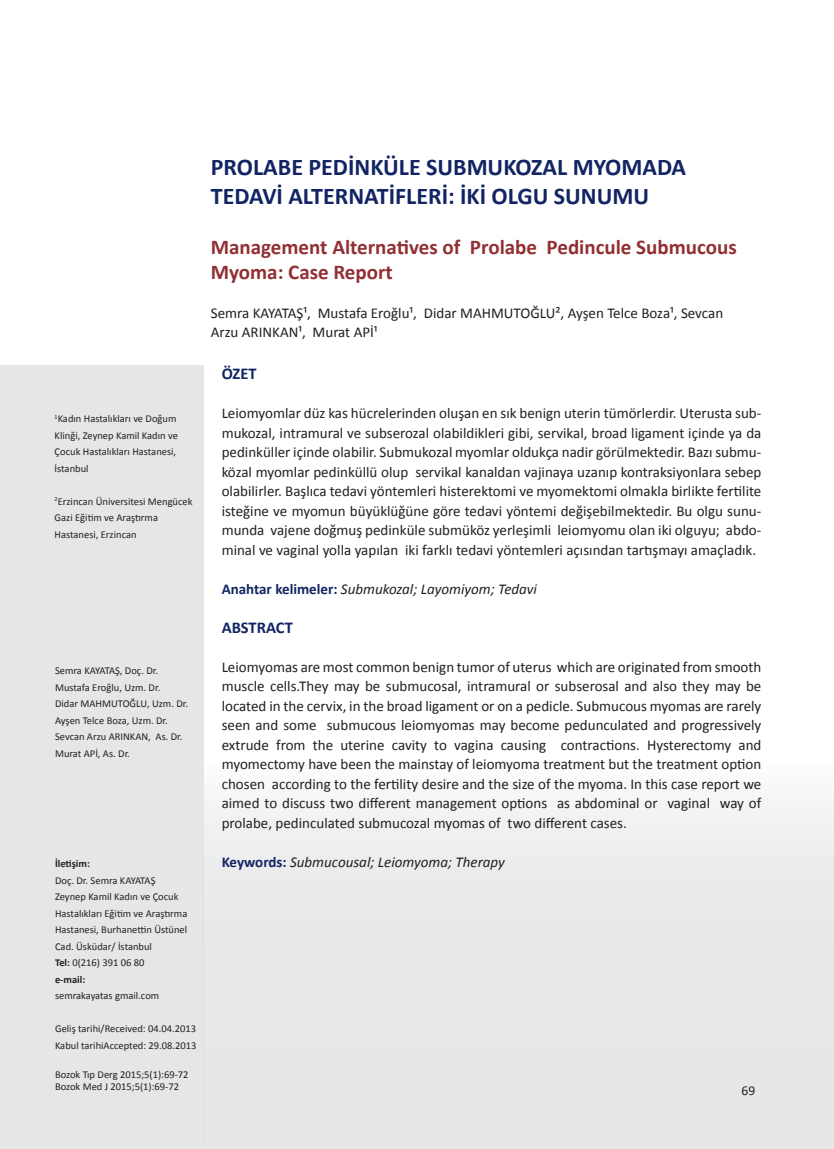
<style>
.page{position:relative;width:834px;height:1149px;background:#fff}
.page>*{position:absolute;margin:0;border:0;box-sizing:border-box;transform-origin:0 0}
.t1{font:700 24px/28.8px "Calibri";color:#122463}
.t2{font:700 21px/25.2px "Calibri";color:#922f33}
.t3{font:700 16.5px "Calibri";color:#122463}
.t4{font:15px/19.5px "Calibri";color:#231f20;text-align:justify}
.t5{font:italic 15px "Calibri";color:#231f20}
.t6{font:13.5px "Calibri";color:#231f20}
.t7{font:10.5px/16.5px "Calibri";color:#231f20}
.t8{font:700 10.5px "Calibri";color:#231f20}
.s1{font-weight:700;font-style:normal;color:#122463}
.s2{font-weight:700}
</style>
<div class="page">
<div style="left:203px;top:763px;width:630px;height:385px;background:linear-gradient(to bottom,#f3f4f4,#e3e3e5)"></div>
<div style="left:0;top:365px;width:203px;height:783px;background:#e5e6e7"></div>
<p class="t7" style="left:55px;top:410px;width:125px"><sup>1</sup>Kadın Hastalıkları ve Doğum<br>Klinği, Zeynep Kamil Kadın ve<br>Çocuk Hastalıkları Hastanesi,<br>İstanbul</p>
<p class="t7" style="left:55px;top:492px;width:139px"><sup>2</sup>Erzincan Üniversitesi Mengücek<br>Gazi Eğitim ve Araştırma<br>Hastanesi, Erzincan</p>
<p class="t7" style="left:55px;top:662px;width:105px">Semra KAYATAŞ, Doç. Dr.</p>
<p class="t7" style="left:55px;top:678px;width:107px">Mustafa Eroğlu, Uzm. Dr.</p>
<p class="t7" style="left:55px;top:695px;width:134px">Didar MAHMUTOĞLU, Uzm. Dr.</p>
<p class="t7" style="left:55px;top:711px;width:114px">Ayşen Telce Boza, Uzm. Dr.</p>
<p class="t7" style="left:55px;top:728px;width:129px">Sevcan Arzu ARINKAN, As. Dr.</p>
<p class="t7" style="left:55px;top:744px;width:76px">Murat APİ, As. Dr.</p>
<p class="t1" style="left:211px;top:151px;width:476px">PROLABE PEDİNKÜLE SUBMUKOZAL MYOMADA<br>TEDAVİ ALTERNATİFLERİ: İKİ OLGU SUNUMU</p>
<p class="t2" style="left:211px;top:233px;width:527px">Management Alternatives of Prolabe Pedincule Submucous<br>Myoma: Case Report</p>
<p class="t4" style="left:211px;top:302px;width:514px">Semra KAYATAŞ¹, Mustafa Eroğlu¹, Didar MAHMUTOĞLU², Ayşen Telce Boza¹, Sevcan<br>Arzu ARINKAN¹, Murat APİ¹</p>
<p class="t3" style="left:222px;top:363px;width:36px">ÖZET</p>
<p class="t4" style="left:222px;top:402px;width:541px">Leiomyomlar düz kas hücrelerinden oluşan en sık benign uterin tümörlerdir. Uterusta sub&shy;mukozal, intramural ve subserozal olabildikleri gibi, servikal, broad ligament içinde ya da pedinküller içinde olabilir. Submukozal myomlar oldukça nadir görülmektedir. Bazı submu&shy;közal myomlar pedinküllü olup servikal kanaldan vajinaya uzanıp kontraksiyonlara sebep olabilirler. Başlıca tedavi yöntemleri histerektomi ve myomektomi olmakla birlikte fertilite isteğine ve myomun büyüklüğüne göre tedavi yöntemi değişebilmektedir. Bu olgu sunu&shy;munda vajene doğmuş pedinküle submüköz yerleşimli leiomyomu olan iki olguyu; abdo&shy;minal ve vaginal yolla yapılan iki farklı tedavi yöntemleri açısından tartışmayı amaçladık.</p>
<p class="t5" style="left:222px;top:579px;width:317px"><span class="s1">Anahtar kelimeler:</span> Submukozal; Layomiyom; Tedavi</p>
<p class="t3" style="left:222px;top:617px;width:73px">ABSTRACT</p>
<p class="t4" style="left:222px;top:656px;width:541px">Leiomyomas are most common benign tumor of uterus which are originated from smooth muscle cells.They may be submucosal, intramural or subserosal and also they may be located in the cervix, in the broad ligament or on a pedicle. Submucous myomas are rarely seen and some submucous leiomyomas may become pedunculated and progressively extrude from the uterine cavity to vagina causing contractions. Hysterectomy and myomectomy have been the mainstay of leiomyoma treatment but the treatment option chosen according to the fertility desire and the size of the myoma. In this case report we aimed to discuss two different management options as abdominal or vaginal way of prolabe, pedinculated submucozal myomas of two different cases.</p>
<p class="t8" style="left:55px;top:856px;width:36px">İletişim:</p>
<p class="t5" style="left:222px;top:852px;width:285px"><span class="s1">Keywords:</span> Submucousal; Leiomyoma; Therapy</p>
<p class="t7" style="left:55px;top:871px;width:102px">Doç. Dr. Semra KAYATAŞ</p>
<p class="t7" style="left:55px;top:887px;width:134px">Zeynep Kamil Kadın ve Çocuk<br>Hastalıkları Eğitim ve Araştırma<br>Hastanesi, Burhanettin Üstünel<br>Cad. Üsküdar/ İstanbul</p>
<p class="t7" style="left:55px;top:953px;width:91px"><span class="s2">Tel:</span> 0(216) 391 06 80</p>
<p class="t8" style="left:55px;top:972px;width:32px">e-mail:</p>
<p class="t7" style="left:55px;top:986px;width:106px">semrakayatas gmail.com</p>
<p class="t7" style="left:55px;top:1019px;width:143px">Geliş tarihi/Received: 04.04.2013<br>Kabul tarihiAccepted: 29.08.2013</p>
<p class="t7" style="left:55px;top:1067px;width:135px;line-height:12.6px">Bozok Tıp Derg 2015;5(1):69-72<br>Bozok Med J 2015;5(1):69-72</p>
<p class="t6" style="left:741px;top:1081px;width:15px">69</p>
</div>
